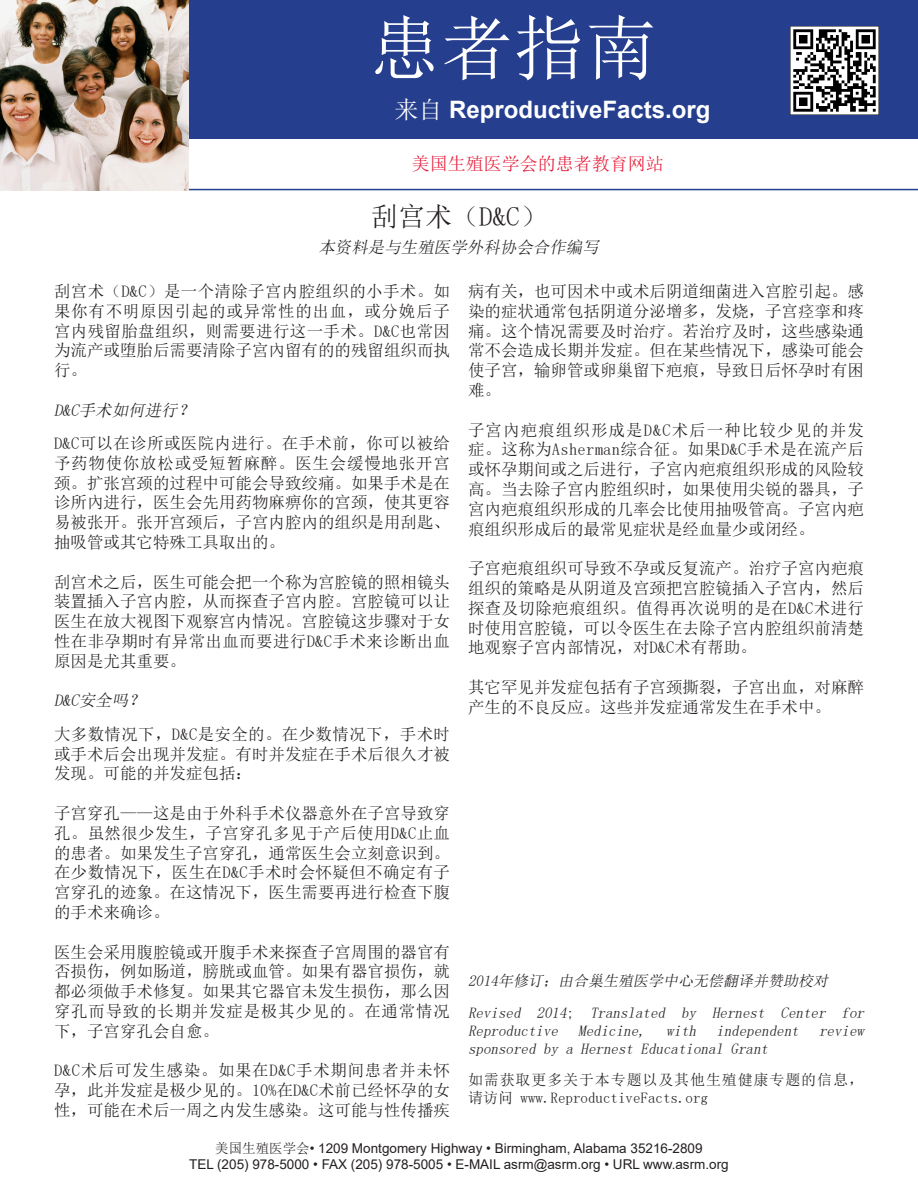
<style>
.page{position:relative;width:918px;height:1188px;background:#fff}
.page>*{position:absolute;margin:0;border:0;box-sizing:border-box;transform-origin:0 0}
.t1{font:72px "Sim Sun";color:#fff}
.t2{font:27px "Sim Sun";color:#231f20}
.t3{font:700 24px "Arial";color:#fff}
.t4{font:18px "Sim Sun";color:#e51836}
.t5{font:16.5px/19.8px "Sim Sun";color:#231f20;text-align:justify}
.t6{font:italic 16.5px "Sim Sun";color:#231f20}
.t7{font:italic 15px/18px "Sim Sun";color:#231f20;text-align:justify}
.t8{font:15px/18px "Sim Sun";letter-spacing:.06em;color:#231f20}
.t9{font:13.5px "Arial";color:#231f20}
.s1{font-family:"Sim Sun";font-weight:400}
.s2{font-style:normal}
.s3{font-family:"Sim Sun"}
</style>
<div class="page">
<div style="left:189px;top:0;width:729px;height:139px;background:#253f8e"></div>
<hr style="left:0;top:189px;width:918px;height:1px;background:#253f8e">
<img style="left:0;top:0;width:189px;height:191px">
<img style="left:791px;top:26px;width:88px;height:88px">
<p class="t1" style="left:369px;top:12px;width:289px">患者指南</p>
<p class="t3" style="left:394px;top:92px;width:318px"><span class="s1">来自</span> ReproductiveFacts.org</p>
<p class="t4" style="left:412px;top:155px;width:253px">美国生殖医学会的患者教育网站</p>
<p class="t2" style="left:371px;top:202px;width:177px">刮宫术（D&amp;C）</p>
<p class="t6" style="left:318px;top:239px;width:285px">本资料是与生殖医学外科协会合作编写</p>
<p class="t5" style="left:54px;top:281px;width:398px">刮宫术（D&amp;C）是一个清除子宫内腔组织的小手术。如果你有不明原因引起的或异常性的出血，或分娩后子宫内残留胎盘组织，则需要进行这一手术。D&amp;C也常因为流产或堕胎后需要清除子宮內留有的的残留组织而执行。</p>
<p class="t6" style="left:54px;top:402px;width:145px">D&amp;C手术如何进行？</p>
<p class="t5" style="left:54px;top:433px;width:398px">D&amp;C可以在诊所或医院内进行。在手术前，你可以被给予药物使你放松或受短暂麻醉。医生会缓慢地张开宫颈。扩张宫颈的过程中可能会导致绞痛。如果手术是在诊所內进行，医生会先用药物麻痹你的宫颈，使其更容易被张开。张开宫颈后，子宫内腔內的组织是用刮匙、抽吸管或其它特殊工具取出的。</p>
<p class="t5" style="left:54px;top:572px;width:398px">刮宫术之后，医生可能会把一个称为宫腔镜的照相镜头装置插入子宫内腔，从而探查子宫内腔。宫腔镜可以让医生在放大视图下观察宫内情况。宫腔镜这步骤对于女性在非孕期时有异常出血而要进行D&amp;C手术来诊断出血原因是尤其重要。</p>
<p class="t6" style="left:54px;top:692px;width:95px">D&amp;C安全吗？</p>
<p class="t5" style="left:54px;top:724px;width:398px">大多数情况下，D&amp;C是安全的。在少数情况下，手术时或手术后会出现并发症。有时并发症在手术后很久才被发现。可能的并发症包括：</p>
<p class="t5" style="left:54px;top:803px;width:398px">子宫穿孔——这是由于外科手术仪器意外在子宫导致穿孔。虽然很少发生，子宫穿孔多见于产后使用D&amp;C止血的患者。如果发生子宫穿孔，通常医生会立刻意识到。在少数情况下，医生在D&amp;C手术时会怀疑但不确定有子宫穿孔的迹象。在这情况下，医生需要再进行检查下腹的手术来确诊。</p>
<p class="t5" style="left:54px;top:942px;width:397px">医生会采用腹腔镜或开腹手术来探查子宫周围的器官有否损伤，例如肠道，膀胱或血管。如果有器官损伤，就都必须做手术修复。如果其它器官未发生损伤，那么因穿孔而导致的长期并发症是极其少见的。在通常情况下，子宫穿孔会自愈。</p>
<p class="t5" style="left:54px;top:1060px;width:397px">D&amp;C术后可发生感染。如果在D&amp;C手术期间患者并未怀孕，此并发症是极少见的。10%在D&amp;C术前已经怀孕的女性，可能在术后一周之内发生感染。这可能与性传播疾</p>
<p class="t5" style="left:468px;top:281px;width:397px">病有关，也可因术中或术后阴道细菌进入宫腔引起。感染的症状通常包括阴道分泌增多，发烧，子宫痉挛和疼痛。这个情况需要及时治疗。若治疗及时，这些感染通常不会造成长期并发症。但在某些情况下，感染可能会使子宫，输卵管或卵巢留下疤痕，导致日后怀孕时有困难。</p>
<p class="t5" style="left:468px;top:420px;width:398px">子宮內疤痕组织形成是D&amp;C术后一种比较少见的并发症。这称为Asherman综合征。如果D&amp;C手术是在流产后或怀孕期间或之后进行，子宮內疤痕组织形成的风险较高。当去除子宫内腔组织时，如果使用尖锐的器具，子宮內疤痕组织形成的几率会比使用抽吸管高。子宮內疤痕组织形成后的最常见症状是经血量少或闭经。</p>
<p class="t5" style="left:468px;top:558px;width:398px">子宫疤痕组织可导致不孕或反复流产。治疗子宮內疤痕组织的策略是从阴道及宫颈把宫腔镜插入子宫内，然后探查及切除疤痕组织。值得再次说明的是在D&amp;C术进行时使用宫腔镜，可以令医生在去除子宫内腔组织前清楚地观察子宫内部情况，对D&amp;C术有帮助。</p>
<p class="t5" style="left:468px;top:677px;width:397px">其它罕见并发症包括有子宫颈撕裂，子宫出血，对麻醉产生的不良反应。这些并发症通常发生在手术中。</p>
<p class="t7" style="left:468px;top:972px;width:364px">2014年修订；由合巢生殖医学中心无偿翻译并赞助校对</p>
<p class="t7" style="left:468px;top:1003px;width:400px">Revised 2014<span class="s2">;</span> Translated by Hernest Center for Reproductive Medicine, with independent review sponsored by a Hernest Educational Grant</p>
<p class="t8" style="left:468px;top:1071px;width:397px">如需获取更多关于本专题以及其他生殖健康专题的信息，请访问 www.ReproductiveFacts.org</p>
<p class="t9" style="left:215px;top:1139px;width:489px"><span class="s3">美国生殖医学会</span>• 1209 Montgomery Highway • Birmingham, Alabama 35216-2809</p>
<p class="t9" style="left:189px;top:1155px;width:541px">TEL (205) 978-5000 • FAX (205) 978-5005 • E-MAIL asrm@asrm.org • URL www.asrm.org</p>
</div>
